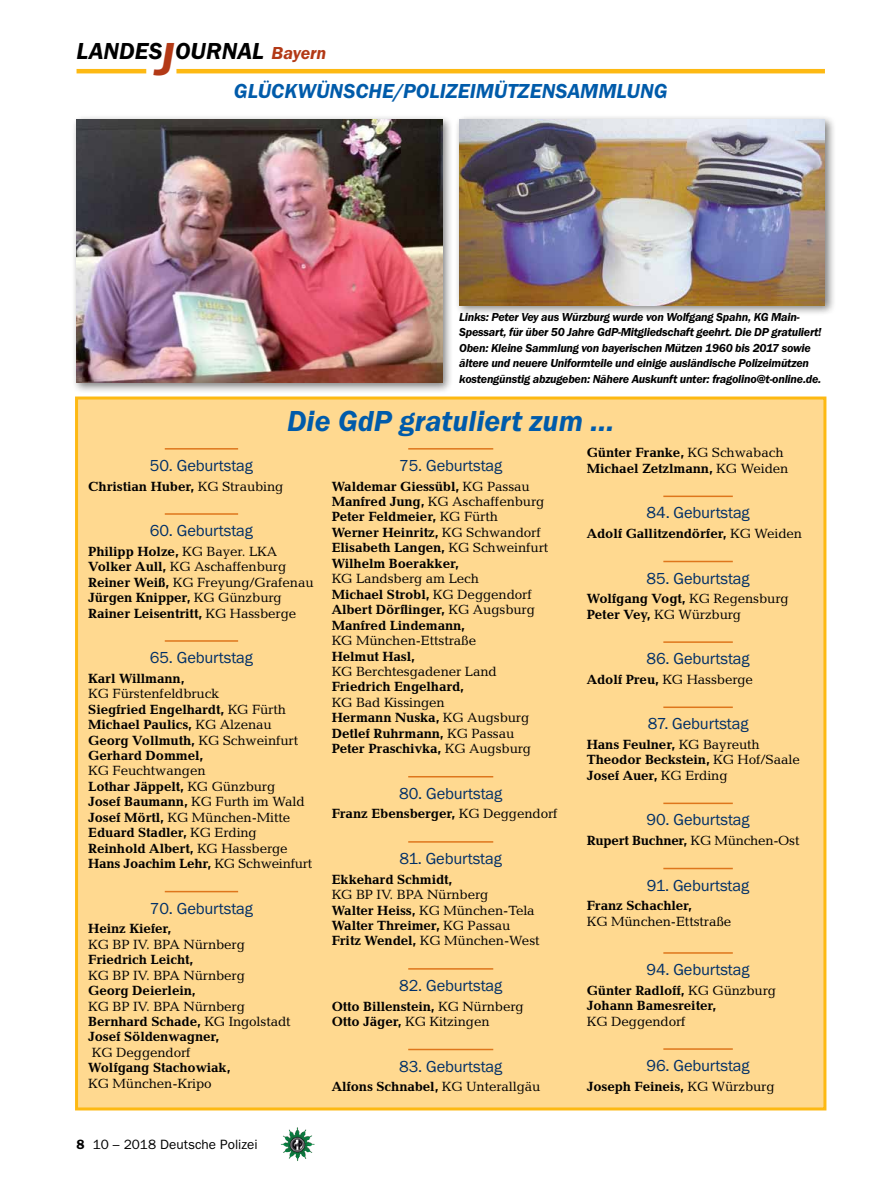
<style>
.page{position:relative;width:893px;height:1191px;background:#fff}
.page>*{position:absolute;margin:0;border:0;box-sizing:border-box;transform-origin:0 0}
.t1{font:italic 600 30px "Franklin Gothic Itc T";color:#005baa}
.t2{font:italic 600 24px "Franklin Gothic Itc T";color:#000}
.t3{font:italic 600 21px "Franklin Gothic Itc T";color:#005baa}
.t4{font:16.5px "Franklin Gothic Itc T";letter-spacing:-.01em;color:#002f67}
.t5{font:700 13.5px/15.5px "Candida";letter-spacing:-.01em;color:#000}
.t6{font:13.5px/15.5px "Candida";letter-spacing:-.01em;color:#000}
.t7{font:13.5px "Franklin Gothic";color:#000}
.t8{font:italic 600 12px/15.5px "Franklin Gothic Itc T";letter-spacing:-.02em;color:#000}
.s1{font-size:48px;color:#b33916}
.s2{font-size:18px;color:#b33916}
.s3{font-weight:400}
.s4{font-weight:700}
.s5{font-weight:600}
</style>
<div class="page">
<hr style="left:77px;top:69px;width:69px;height:4px;background:#fdb913">
<hr style="left:176px;top:69px;width:649px;height:4px;background:#fdb913">
<img style="left:281px;top:1128px;width:16px;height:24px">
<div style="left:71px;top:115px;width:383px;height:279px;background:#000;opacity:.5"></div>
<img style="left:77px;top:120px;width:365px;height:262px">
<div style="left:454px;top:115px;width:382px;height:201px;background:#000;opacity:.5"></div>
<img style="left:459px;top:120px;width:366px;height:185px">
<div style="left:75px;top:396px;width:751px;height:714px;background:#ffd990;border:3px solid #fdb913"></div>
<hr style="left:165px;top:448px;width:73px;height:1px;background:#de761c">
<hr style="left:165px;top:513px;width:73px;height:2px;background:#de761c">
<hr style="left:165px;top:640px;width:73px;height:1px;background:#de761c">
<hr style="left:165px;top:891px;width:73px;height:1px;background:#de761c">
<hr style="left:408px;top:448px;width:85px;height:1px;background:#de761c">
<hr style="left:408px;top:776px;width:85px;height:1px;background:#de761c">
<hr style="left:408px;top:841px;width:85px;height:1px;background:#de761c">
<hr style="left:408px;top:968px;width:85px;height:1px;background:#de761c">
<hr style="left:408px;top:1048px;width:85px;height:2px;background:#de761c">
<hr style="left:663px;top:495px;width:70px;height:2px;background:#de761c">
<hr style="left:663px;top:561px;width:70px;height:1px;background:#de761c">
<hr style="left:663px;top:641px;width:70px;height:2px;background:#de761c">
<hr style="left:663px;top:706px;width:70px;height:2px;background:#de761c">
<hr style="left:663px;top:802px;width:70px;height:2px;background:#de761c">
<hr style="left:663px;top:867px;width:70px;height:2px;background:#de761c">
<hr style="left:663px;top:952px;width:70px;height:1px;background:#de761c">
<hr style="left:663px;top:1048px;width:70px;height:1px;background:#de761c">
<h2 class="t2" style="left:77px;top:37px;width:251px">LANDES<span class="s1">J</span>OURNAL <span class="s2">Bayern</span></h2>
<h3 class="t3" style="left:234px;top:79px;width:110px">gl ückwünsche</h3>
<h3 class="t3" style="left:394px;top:79px;width:21px">/poli</h3>
<h3 class="t3" style="left:446px;top:79px;width:99px">zeim ützensammlung</h3>
<p class="t8" style="left:459px;top:309px;width:364px">Links: Peter Vey aus Würzburg wurde von Wolfgang Spahn, KG Main-Spessart, für über 50 Jahre GdP-Mitgliedschaft geehrt. Die DP gratuliert!<br>Oben: Kleine Sammlung von bayerischen Mützen 1960 bis 2017 sowie ältere und neuere Uniformteile und einige ausländische Polizeimützen kostengünstig abzugeben: Nähere Auskunft unter: fragolino@t-online.de.</p>
<h1 class="t1" style="left:287px;top:403px;width:329px">Die GdP gratuliert zum …</h1>
<p class="t4" style="left:399px;top:456px;width:105px">75. Geburtstag</p>
<p class="t5" style="left:332px;top:478px;width:218px">Waldemar Giessübl, <span class="s3">KG Passau<br></span>Manfred Jung, <span class="s3">KG Aschaffenburg<br></span>Peter Feldmeier, <span class="s3">KG Fürth<br></span>Werner Heinritz, <span class="s3">KG Schwandorf<br></span>Elisabeth Langen, <span class="s3">KG Schweinfurt<br></span>Wilhelm Boerakker,</p>
<p class="t5" style="left:332px;top:571px;width:205px"><span class="s3">KG Landsberg am Lech<br></span>Michael Strobl, <span class="s3">KG Deggendorf<br></span>Albert Dörflinger, <span class="s3">KG Augsburg<br></span>Manfred Lindemann,</p>
<p class="t6" style="left:332px;top:633px;width:146px">KG München-Ettstraße</p>
<p class="t5" style="left:332px;top:648px;width:85px">Helmut Hasl,</p>
<p class="t6" style="left:332px;top:663px;width:167px">KG Berchtesgadener Land</p>
<p class="t5" style="left:332px;top:679px;width:134px">Friedrich Engelhard,</p>
<p class="t5" style="left:332px;top:694px;width:201px"><span class="s3">KG Bad Kissingen<br></span>Hermann Nuska, <span class="s3">KG Augsburg<br></span>Detlef Ruhrmann, <span class="s3">KG Passau<br></span>Peter Praschivka, <span class="s3">KG Augsburg</span></p>
<p class="t4" style="left:399px;top:783px;width:105px">80. Geburtstag</p>
<p class="t5" style="left:332px;top:806px;width:227px">Franz Ebensberger, <span class="s3">KG Deggendorf</span></p>
<p class="t4" style="left:400px;top:848px;width:104px">81. Geburtstag</p>
<p class="t5" style="left:332px;top:871px;width:122px">Ekkehard Schmidt,</p>
<p class="t6" style="left:332px;top:886px;width:210px">KG BP IV. BPA Nürnberg<br><span class="s4">Walter Heiss,</span> KG München-Tela<br><span class="s4">Walter Threimer,</span> KG Passau<br><span class="s4">Fritz Wendel,</span> KG München-West</p>
<p class="t4" style="left:399px;top:975px;width:105px">82. Geburtstag</p>
<p class="t5" style="left:332px;top:998px;width:194px">Otto Billenstein, <span class="s3">KG Nürnberg<br></span>Otto Jäger, <span class="s3">KG Kitzingen</span></p>
<p class="t4" style="left:399px;top:1056px;width:105px">83. Geburtstag</p>
<p class="t5" style="left:332px;top:1078px;width:210px">Alfons Schnabel, <span class="s3">KG Unterallgäu</span></p>
<p class="t5" style="left:587px;top:445px;width:203px">Günter Franke, <span class="s3">KG Schwabach<br></span>Michael Zetzlmann, <span class="s3">KG Weiden</span></p>
<p class="t4" style="left:646px;top:503px;width:105px">84. Geburtstag</p>
<p class="t5" style="left:587px;top:526px;width:217px">Adolf Gallitzendörfer, <span class="s3">KG Weiden</span></p>
<p class="t4" style="left:647px;top:568px;width:105px">85. Geburtstag</p>
<p class="t5" style="left:587px;top:591px;width:203px">Wolfgang Vogt, <span class="s3">KG Regensburg<br></span>Peter Vey, <span class="s3">KG Würzburg</span></p>
<p class="t4" style="left:647px;top:649px;width:105px">86. Geburtstag</p>
<p class="t6" style="left:587px;top:671px;width:168px"><span class="s4">Adolf Preu,</span> KG Hassberge</p>
<p class="t4" style="left:648px;top:714px;width:102px">87. Geburtstag</p>
<p class="t5" style="left:587px;top:736px;width:215px">Hans Feulner, <span class="s3">KG Bayreuth<br></span>Theodor Beckstein, <span class="s3">KG Hof/Saale<br></span>Josef Auer, <span class="s3">KG Erding</span></p>
<p class="t4" style="left:647px;top:810px;width:105px">90. Geburtstag</p>
<p class="t5" style="left:587px;top:832px;width:214px">Rupert Buchner, <span class="s3">KG München-Ost</span></p>
<p class="t4" style="left:647px;top:875px;width:104px">91. Geburtstag</p>
<p class="t5" style="left:587px;top:898px;width:107px">Franz Schachler,</p>
<p class="t6" style="left:587px;top:913px;width:146px">KG München-Ettstraße</p>
<p class="t4" style="left:647px;top:960px;width:104px">94. Geburtstag</p>
<p class="t5" style="left:587px;top:982px;width:191px">Günter Radloff, <span class="s3">KG Günzburg<br></span>Johann Bamesreiter,</p>
<p class="t6" style="left:587px;top:1013px;width:100px">KG Deggendorf</p>
<p class="t4" style="left:647px;top:1056px;width:105px">96. Geburtstag</p>
<p class="t5" style="left:587px;top:1078px;width:189px">Joseph Feineis, <span class="s3">KG Würzburg</span></p>
<p class="t4" style="left:150px;top:456px;width:105px">50. Geburtstag</p>
<p class="t5" style="left:88px;top:478px;width:197px">Christian Huber, <span class="s3">KG Straubing</span></p>
<p class="t4" style="left:150px;top:521px;width:105px">60. Geburtstag</p>
<p class="t5" style="left:88px;top:543px;width:227px">Philipp Holze, <span class="s3">KG Bayer. LKA<br></span>Volker Aull, <span class="s3">KG Aschaffenburg<br></span>Reiner Weiß, <span class="s3">KG Freyung/Grafenau<br></span>Jürgen Knipper, <span class="s3">KG Günzburg<br></span>Rainer Leisentritt, <span class="s3">KG Hassberge</span></p>
<p class="t4" style="left:150px;top:648px;width:105px">65. Geburtstag</p>
<p class="t5" style="left:88px;top:670px;width:98px">Karl Willmann,</p>
<p class="t5" style="left:88px;top:686px;width:211px"><span class="s3">KG Fürstenfeldbruck<br></span>Siegfried Engelhardt, <span class="s3">KG Fürth<br></span>Michael Paulics, <span class="s3">KG Alzenau<br></span>Georg Vollmuth, <span class="s3">KG Schweinfurt<br></span>Gerhard Dommel,</p>
<p class="t6" style="left:88px;top:763px;width:226px">KG Feuchtwangen<br><span class="s4">Lothar Jäppelt,</span> KG Günzburg<br><span class="s4">Josef Baumann,</span> KG Furth im Wald<br><span class="s4">Josef Mörtl,</span> KG München-Mitte<br><span class="s4">Eduard Stadler,</span> KG Erding<br><span class="s4">Reinhold Albert,</span> KG Hassberge<br><span class="s4">Hans Joachim Lehr,</span> KG Schweinfurt</p>
<p class="t4" style="left:150px;top:898px;width:105px">70. Geburtstag</p>
<p class="t5" style="left:88px;top:921px;width:85px">Heinz Kiefer,</p>
<p class="t6" style="left:88px;top:936px;width:158px">KG BP IV. BPA Nürnberg</p>
<p class="t5" style="left:88px;top:952px;width:107px">Friedrich Leicht,</p>
<p class="t6" style="left:88px;top:967px;width:158px">KG BP IV. BPA Nürnberg</p>
<p class="t5" style="left:88px;top:982px;width:109px">Georg Deierlein,</p>
<p class="t5" style="left:88px;top:998px;width:204px"><span class="s3">KG BP IV. BPA Nürnberg<br></span>Bernhard Schade, <span class="s3">KG Ingolstadt<br></span>Josef Söldenwagner,</p>
<p class="t6" style="left:92px;top:1044px;width:100px">KG Deggendorf</p>
<p class="t5" style="left:88px;top:1060px;width:144px">Wolfgang Stachowiak,</p>
<p class="t6" style="left:88px;top:1075px;width:125px">KG München-Kripo</p>
<p class="t7" style="left:77px;top:1136px;width:183px"><span class="s5">8</span> 10 – 2018 Deutsche Polizei</p>
</div>
